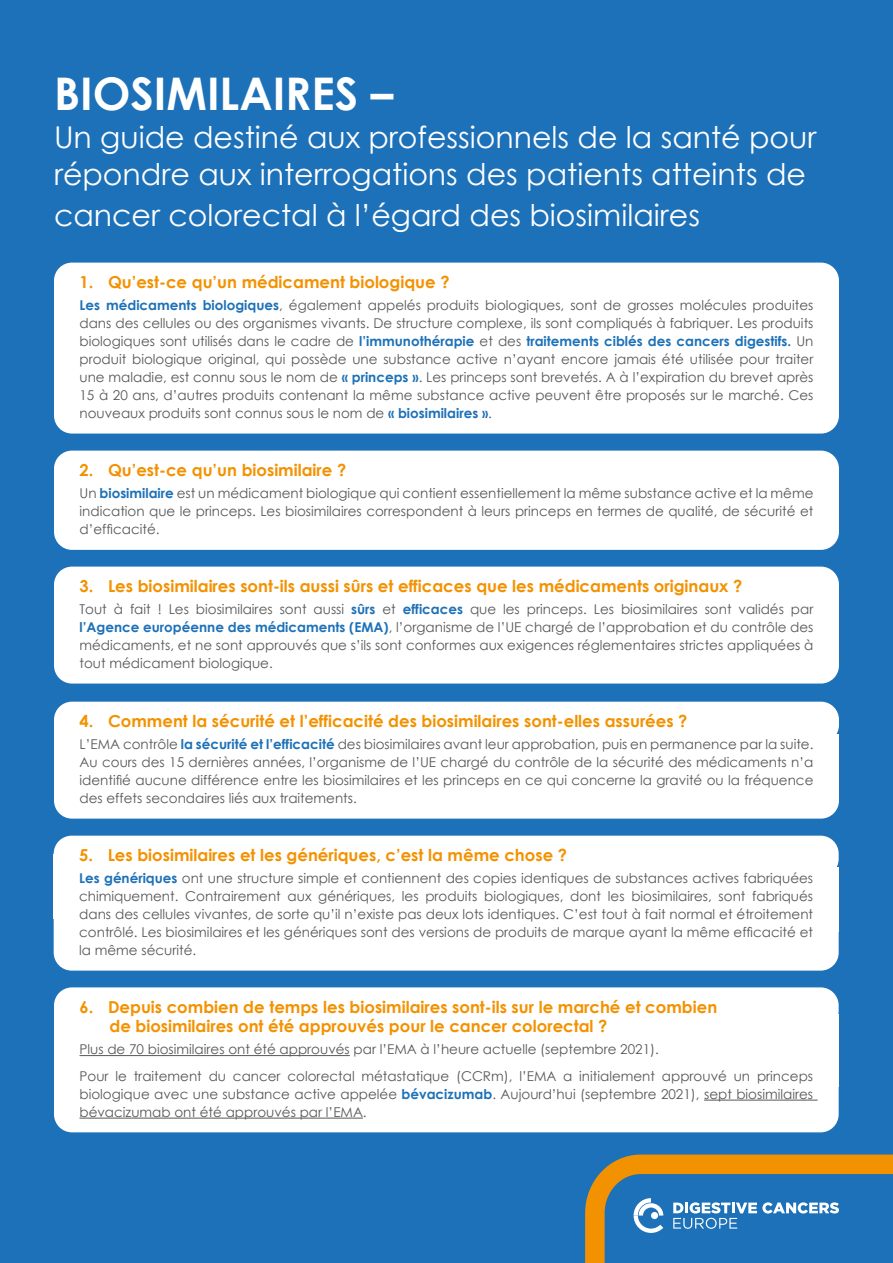
<style>
.page{position:relative;width:893px;height:1263px;background:#1d71b8}
.page>*{position:absolute;margin:0;border:0;box-sizing:border-box;transform-origin:0 0}
.t1{font:700 45px "Century Gothic";color:#fff}
.t2{font:30px/37.5px "Century Gothic";color:#fff}
.t3{font:700 16.5px/19.5px "Century Gothic";color:#f39200}
.t4{font:13.5px/18px "Century Gothic";color:#575756;text-align:justify}
.s1{font-weight:700;color:#1d71b8}
</style>
<div class="page">
<svg style="left:585px;top:1154px;width:308px;height:109px"></svg>
<div style="left:54px;top:263px;width:785px;height:41px;background:#fff;border-radius:18px"></div>
<div style="left:54px;top:287px;width:785px;height:147px;background:#fff;border-radius:18px"></div>
<div style="left:54px;top:283px;width:13px;height:120px;background:#fff"></div>
<div style="left:826px;top:287px;width:13px;height:107px;background:#fff"></div>
<div style="left:54px;top:451px;width:785px;height:41px;background:#fff;border-radius:18px"></div>
<div style="left:54px;top:475px;width:785px;height:75px;background:#fff;border-radius:18px"></div>
<div style="left:54px;top:467px;width:13px;height:43px;background:#fff"></div>
<div style="left:826px;top:468px;width:13px;height:45px;background:#fff"></div>
<div style="left:54px;top:567px;width:785px;height:41px;background:#fff;border-radius:18px"></div>
<div style="left:54px;top:591px;width:785px;height:92px;background:#fff;border-radius:18px"></div>
<div style="left:54px;top:586px;width:13px;height:58px;background:#fff"></div>
<div style="left:826px;top:586px;width:13px;height:58px;background:#fff"></div>
<div style="left:54px;top:702px;width:785px;height:41px;background:#fff;border-radius:18px"></div>
<div style="left:54px;top:726px;width:785px;height:93px;background:#fff;border-radius:18px"></div>
<div style="left:54px;top:726px;width:13px;height:55px;background:#fff"></div>
<div style="left:826px;top:734px;width:13px;height:54px;background:#fff"></div>
<div style="left:54px;top:836px;width:785px;height:41px;background:#fff;border-radius:18px"></div>
<div style="left:54px;top:860px;width:785px;height:111px;background:#fff;border-radius:18px"></div>
<div style="left:54px;top:854px;width:13px;height:65px;background:#fff"></div>
<div style="left:825px;top:868px;width:14px;height:64px;background:#fff"></div>
<div style="left:54px;top:987px;width:785px;height:42px;background:#fff;border-radius:18px"></div>
<div style="left:54px;top:1007px;width:785px;height:41px;background:#fff;border-radius:18px"></div>
<div style="left:54px;top:1031px;width:785px;height:39px;background:#fff;border-radius:18px"></div>
<hr style="left:80px;top:1055px;width:270px;height:1px;background:#575756">
<div style="left:54px;top:1058px;width:785px;height:74px;background:#fff;border-radius:18px"></div>
<hr style="left:704px;top:1100px;width:114px;height:1px;background:#575756">
<hr style="left:80px;top:1118px;width:283px;height:1px;background:#575756">
<div style="left:54px;top:1009px;width:13px;height:87px;background:#fff"></div>
<div style="left:825px;top:1014px;width:14px;height:72px;background:#fff"></div>
<h1 class="t1" style="left:54px;top:73px;width:341px">BIOSIMILAIRES –</h1>
<h2 class="t2" style="left:54px;top:120px;width:764px">Un guide destiné aux professionnels de la santé pour répondre aux interrogations des patients atteints de</h2>
<h2 class="t2" style="left:54px;top:198px;width:648px">cancer colorectal à l’égard des biosimilaires</h2>
<p class="t3" style="left:80px;top:273px;width:372px">1. Qu’est-ce qu’un médicament biologique ?</p>
<p class="t4" style="left:79px;top:297px;width:735px"><span class="s1">Les médicaments biologiques</span>, également appelés produits biologiques, sont de grosses molécules produites dans des cellules ou des organismes vivants. De structure complexe, ils sont compliqués à fabriquer. Les produits biologiques sont utilisés dans le cadre de <span class="s1">l’immunothérapie</span> et des <span class="s1">traitements ciblés des cancers digestifs.</span> Un produit biologique original, qui possède une substance active n’ayant encore jamais été utilisée pour traiter une maladie, est connu sous le nom de <span class="s1">« princeps »</span>. Les princeps sont brevetés. A à l’expiration du brevet après 15 à 20 ans, d’autres produits contenant la même substance active peuvent être proposés sur le marché. Ces nouveaux produits sont connus sous le nom de <span class="s1">« biosimilaires »</span>.</p>
<p class="t3" style="left:80px;top:461px;width:268px">2. Qu’est-ce qu’un biosimilaire ?</p>
<p class="t4" style="left:80px;top:485px;width:735px">Un <span class="s1">biosimilaire</span> est un médicament biologique qui contient essentiellement la même substance active et la même indication que le princeps. Les biosimilaires correspondent à leurs princeps en termes de qualité, de sécurité et d’efficacité.</p>
<p class="t3" style="left:80px;top:577px;width:664px">3. Les biosimilaires sont-ils aussi sûrs et efficaces que les médicaments originaux ?</p>
<p class="t4" style="left:80px;top:601px;width:735px">Tout à fait ! Les biosimilaires sont aussi <span class="s1">sûrs</span> et <span class="s1">efficaces</span> que les princeps. Les biosimilaires sont validés par <span class="s1">l’Agence européenne des médicaments (EMA)</span>, l’organisme de l’UE chargé de l’approbation et du contrôle des médicaments, et ne sont approuvés que s’ils sont conformes aux exigences réglementaires strictes appliquées à tout médicament biologique.</p>
<p class="t3" style="left:80px;top:712px;width:609px">4. Comment la sécurité et l’efficacité des biosimilaires sont-elles assurées ?</p>
<p class="t4" style="left:80px;top:736px;width:735px">L’EMA contrôle <span class="s1">la sécurité et l’efficacité</span> des biosimilaires avant leur approbation, puis en permanence par la suite.<br>Au cours des 15 dernières années, l’organisme de l’UE chargé du contrôle de la sécurité des médicaments n’a identifié aucune différence entre les biosimilaires et les princeps en ce qui concerne la gravité ou la fréquence des effets secondaires liés aux traitements.</p>
<p class="t3" style="left:79px;top:846px;width:489px">5. Les biosimilaires et les génériques, c’est la même chose ?</p>
<p class="t4" style="left:79px;top:870px;width:735px"><span class="s1">Les génériques</span> ont une structure simple et contiennent des copies identiques de substances actives fabriquées chimiquement. Contrairement aux génériques, les produits biologiques, dont les biosimilaires, sont fabriqués dans des cellules vivantes, de sorte qu’il n’existe pas deux lots identiques. C’est tout à fait normal et étroitement contrôlé. Les biosimilaires et les génériques sont des versions de produits de marque ayant la même efficacité et la même sécurité.</p>
<p class="t3" style="left:109px;top:998px;width:609px;text-indent:-30px">6. Depuis combien de temps les biosimilaires sont-ils sur le marché et combien de biosimilaires ont été approuvés pour le cancer colorectal ?</p>
<p class="t4" style="left:80px;top:1037px;width:735px;line-height:26.5px">Plus de 70 biosimilaires ont été approuvés par l’EMA à l’heure actuelle (septembre 2021).<br>Pour le traitement du cancer colorectal métastatique (CCRm), l’EMA a initialement approuvé un princeps</p>
<p class="t4" style="left:80px;top:1086px;width:735px">biologique avec une substance active appelée <span class="s1">bévacizumab</span>. Aujourd’hui (septembre 2021), sept biosimilaires bévacizumab ont été approuvés par l’EMA.</p>
</div>
